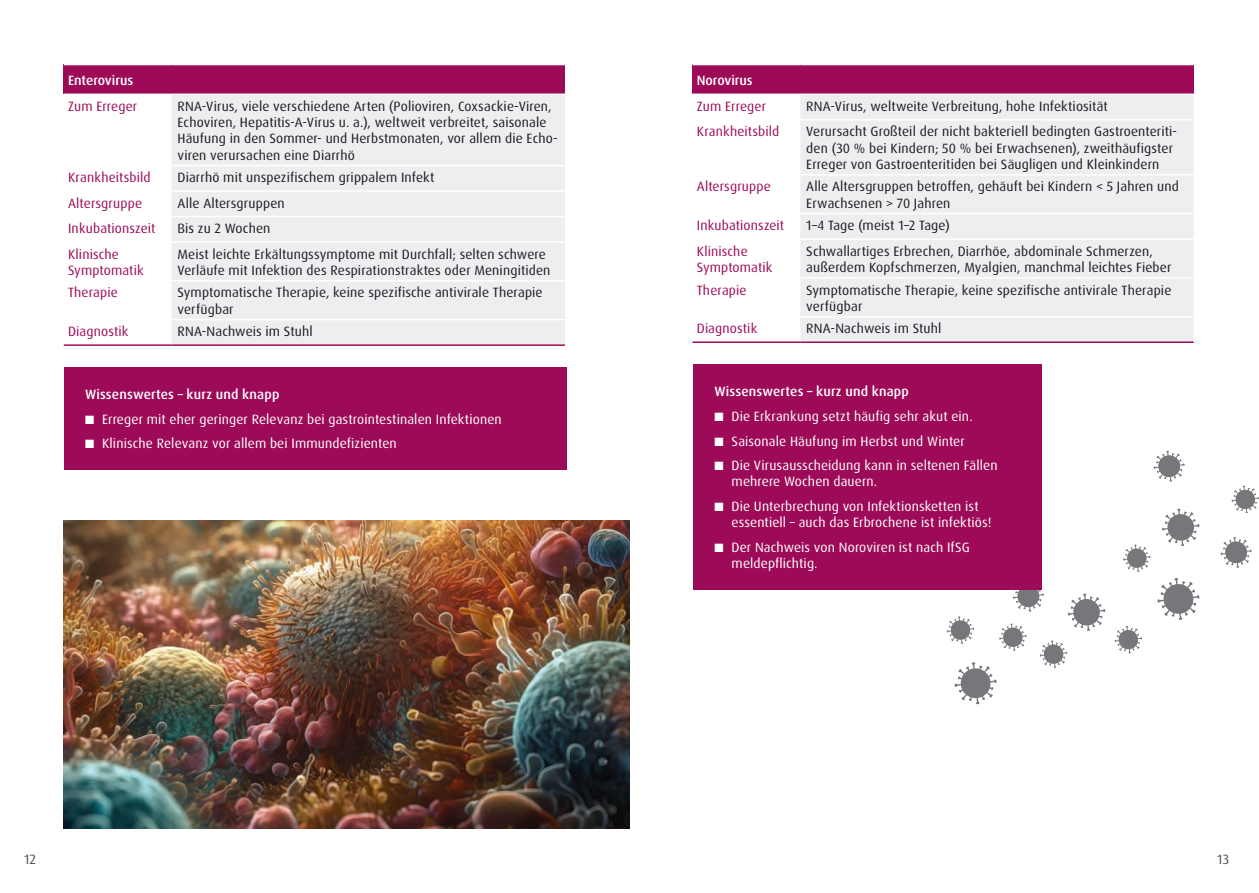
<style>
.page{position:relative;width:1259px;height:893px;background:#fff}
.page>*{position:absolute;margin:0;border:0;box-sizing:border-box;transform-origin:0 0}
.t1{font:13.5px/16.2px "Dax Pro";letter-spacing:.01em;color:#1b1c20}
.t2{font:13.5px/16.2px "Dax Pro";letter-spacing:.01em;color:#fff}
.t3{font:13.5px/16.2px "Dax Pro";letter-spacing:.01em;color:#9d0b58}
.t4{font:500 13.5px "Dax Pro";letter-spacing:.01em;color:#fff}
.t5{font:13.5px "Dax Pro";color:#504e53}
</style>
<div class="page">
<svg style="left:999px;top:623px;width:27px;height:28px"></svg>
<svg style="left:946px;top:616px;width:28px;height:28px"></svg>
<svg style="left:954px;top:662px;width:42px;height:42px"></svg>
<div style="left:64px;top:65px;width:501px;height:29px;background:#9d0b58"></div>
<div style="left:172px;top:95px;width:393px;height:249px;background:#edeeef"></div>
<hr style="left:171px;top:165px;width:394px;height:1px;background:#fff">
<hr style="left:171px;top:190px;width:394px;height:2px;background:#fff">
<hr style="left:171px;top:216px;width:394px;height:1px;background:#fff">
<hr style="left:171px;top:241px;width:394px;height:2px;background:#fff">
<hr style="left:171px;top:280px;width:394px;height:2px;background:#fff">
<hr style="left:171px;top:319px;width:394px;height:1px;background:#fff">
<hr style="left:64px;top:344px;width:107px;height:2px;background:#9d0b58">
<hr style="left:171px;top:344px;width:394px;height:2px;background:#9d0b58">
<div style="left:64px;top:367px;width:502px;height:103px;background:#9d0b58"></div>
<img style="left:64px;top:521px;width:565px;height:307px">
<svg style="left:1123px;top:544px;width:27px;height:28px"></svg>
<svg style="left:1231px;top:486px;width:28px;height:27px"></svg>
<svg style="left:1114px;top:626px;width:28px;height:27px"></svg>
<svg style="left:1040px;top:640px;width:27px;height:28px"></svg>
<svg style="left:1162px;top:509px;width:37px;height:37px"></svg>
<svg style="left:1068px;top:593px;width:37px;height:38px"></svg>
<svg style="left:1157px;top:578px;width:42px;height:42px"></svg>
<svg style="left:1153px;top:451px;width:31px;height:31px"></svg>
<svg style="left:1012px;top:589px;width:32px;height:23px"></svg>
<svg style="left:1220px;top:537px;width:31px;height:31px"></svg>
<div style="left:692px;top:65px;width:501px;height:29px;background:#9d0b58"></div>
<div style="left:800px;top:95px;width:393px;height:246px;background:#edeeef"></div>
<hr style="left:800px;top:119px;width:393px;height:2px;background:#fff">
<hr style="left:800px;top:174px;width:393px;height:2px;background:#fff">
<hr style="left:800px;top:213px;width:393px;height:1px;background:#fff">
<hr style="left:800px;top:238px;width:393px;height:2px;background:#fff">
<hr style="left:800px;top:277px;width:393px;height:2px;background:#fff">
<hr style="left:800px;top:316px;width:393px;height:1px;background:#fff">
<hr style="left:692px;top:341px;width:108px;height:2px;background:#9d0b58">
<hr style="left:800px;top:341px;width:393px;height:2px;background:#9d0b58">
<div style="left:693px;top:364px;width:349px;height:225px;background:#9d0b58"></div>
<p class="t4" style="left:68px;top:71px;width:67px">Enterovirus</p>
<p class="t3" style="left:68px;top:98px;width:71px">Zum Erreger</p>
<p class="t1" style="left:177px;top:98px;width:382px">RNA-Virus, viele verschiedene Arten (Polioviren, Coxsackie-Viren, Echoviren, Hepatitis-A-Virus u. a.), weltweit verbreitet, saisonale Häufung in den Sommer- und Herbstmonaten, vor allem die Echo&shy;viren verursachen eine Diarrhö</p>
<p class="t3" style="left:68px;top:169px;width:84px">Krankheitsbild</p>
<p class="t1" style="left:177px;top:169px;width:258px">Diarrhö mit unspezifischem grippalem Infekt</p>
<p class="t3" style="left:68px;top:195px;width:76px">Altersgruppe</p>
<p class="t1" style="left:177px;top:195px;width:109px">Alle Altersgruppen</p>
<p class="t3" style="left:68px;top:220px;width:89px">Inkubationszeit</p>
<p class="t1" style="left:177px;top:220px;width:94px">Bis zu 2 Wochen</p>
<p class="t3" style="left:68px;top:246px;width:77px">Klinische<br>Symptomatik</p>
<p class="t1" style="left:177px;top:246px;width:374px">Meist leichte Erkältungssymptome mit Durchfall; selten schwere<br>Verläufe mit Infektion des Respirationstraktes oder Meningitiden</p>
<p class="t3" style="left:68px;top:285px;width:51px">Therapie</p>
<p class="t1" style="left:177px;top:285px;width:367px">Symptomatische Therapie, keine spezifische antivirale Therapie verfügbar</p>
<p class="t3" style="left:68px;top:324px;width:62px">Diagnostik</p>
<p class="t1" style="left:177px;top:324px;width:137px">RNA-Nachweis im Stuhl</p>
<p class="t4" style="left:85px;top:386px;width:196px">Wissenswertes – kurz und knapp</p>
<p class="t2" style="left:85px;top:411px;width:418px">■ Erreger mit eher geringer Relevanz bei gastrointestinalen Infektionen</p>
<p class="t2" style="left:85px;top:436px;width:313px">■ Klinische Relevanz vor allem bei Immundefizienten</p>
<p class="t4" style="left:697px;top:71px;width:57px">Norovirus</p>
<p class="t3" style="left:697px;top:98px;width:71px">Zum Erreger</p>
<p class="t1" style="left:806px;top:98px;width:303px">RNA-Virus, weltweite Verbreitung, hohe Infektiosität</p>
<p class="t3" style="left:697px;top:124px;width:84px">Krankheitsbild</p>
<p class="t1" style="left:806px;top:124px;width:372px">Verursacht Großteil der nicht bakteriell bedingten Gastroenteriti&shy;den (30 % bei Kindern; 50 % bei Erwachsenen), zweithäufigster<br>Erreger von Gastroenteritiden bei Säugligen und Kleinkindern</p>
<p class="t3" style="left:697px;top:179px;width:76px">Altersgruppe</p>
<p class="t1" style="left:806px;top:179px;width:374px">Alle Altersgruppen betroffen, gehäuft bei Kindern &lt; 5 Jahren und<br>Erwachsenen &gt; 70 Jahren</p>
<p class="t3" style="left:697px;top:217px;width:89px">Inkubationszeit</p>
<p class="t1" style="left:806px;top:217px;width:145px">1–4 Tage (meist 1–2 Tage)</p>
<p class="t3" style="left:697px;top:243px;width:77px">Klinische<br>Symptomatik</p>
<p class="t1" style="left:806px;top:243px;width:367px">Schwallartiges Erbrechen, Diarrhöe, abdominale Schmerzen, außerdem Kopfschmerzen, Myalgien, manchmal leichtes Fieber</p>
<p class="t3" style="left:697px;top:282px;width:51px">Therapie</p>
<p class="t1" style="left:806px;top:282px;width:367px">Symptomatische Therapie, keine spezifische antivirale Therapie verfügbar</p>
<p class="t3" style="left:697px;top:321px;width:62px">Diagnostik</p>
<p class="t1" style="left:806px;top:321px;width:137px">RNA-Nachweis im Stuhl</p>
<p class="t4" style="left:714px;top:383px;width:196px">Wissenswertes – kurz und knapp</p>
<p class="t2" style="left:714px;top:408px;width:260px">■ Die Erkrankung setzt häufig sehr akut ein.</p>
<p class="t2" style="left:714px;top:433px;width:252px">■ Saisonale Häufung im Herbst und Winter</p>
<p class="t2" style="left:731px;top:457px;width:267px;text-indent:-17px">■ Die Virusausscheidung kann in seltenen Fällen mehrere Wochen dauern.</p>
<p class="t2" style="left:731px;top:498px;width:261px;text-indent:-17px">■ Die Unterbrechung von Infektionsketten ist essentiell – auch das Erbrochene ist infektiös!</p>
<p class="t2" style="left:731px;top:539px;width:240px;text-indent:-17px">■ Der Nachweis von Noroviren ist nach IfSG meldepflichtig.</p>
<p class="t5" style="left:24px;top:851px;width:14px">12</p>
<p class="t5" style="left:1217px;top:851px;width:13px">13</p>
</div>
